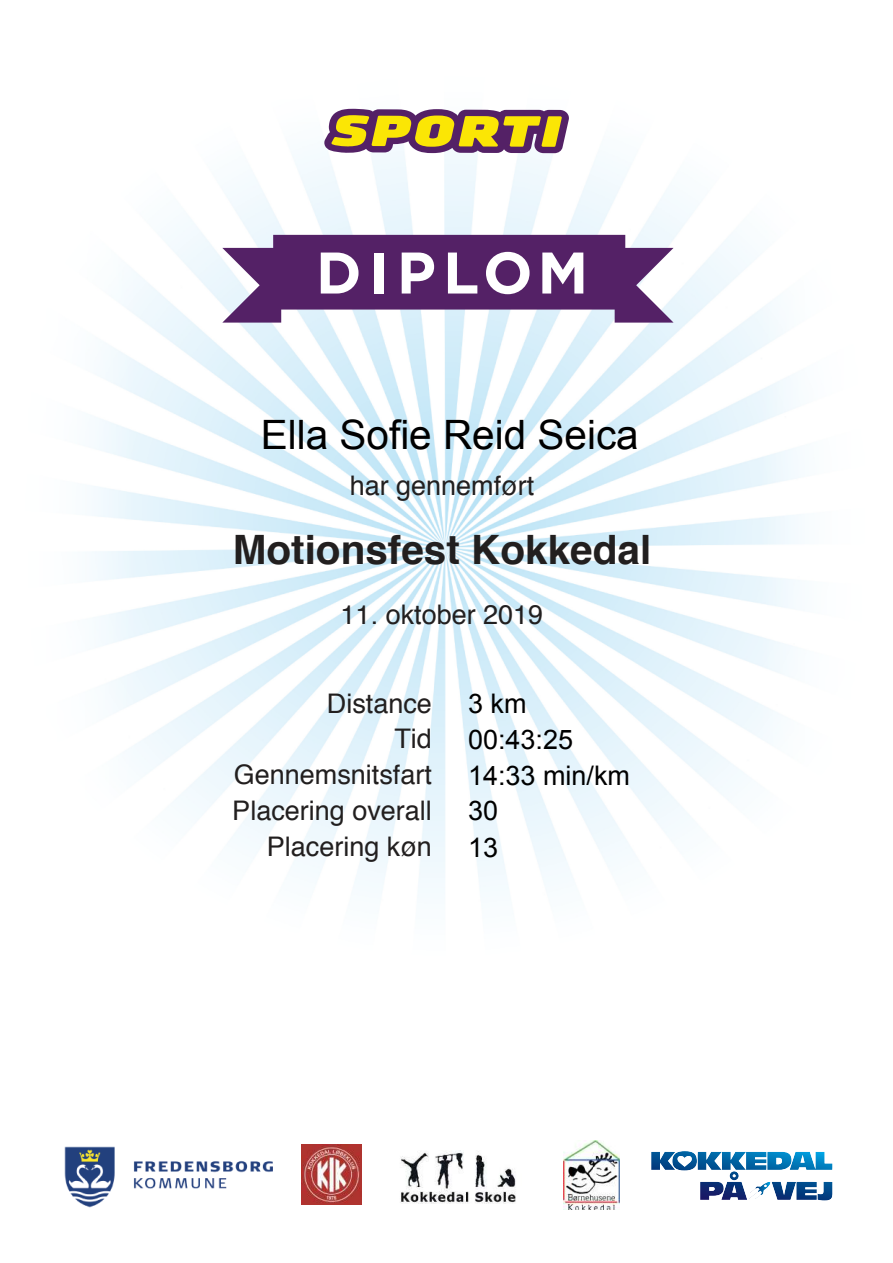
<style>
.page{position:relative;width:893px;height:1263px;background:#fff}
.page>*{position:absolute;margin:0;border:0;box-sizing:border-box;transform-origin:0 0}
.t1{font:700 58.5px "Gotham";letter-spacing:.12em;color:#fff}
.t2{font:700 40.5px "Helvetica";color:#221f1f}
.t3{font:40.5px "Arial";color:#000}
.t4{font:27px/36px "Helvetica";color:#221f1f;text-align:right}
.t5{font:27px/37.5px "Arial";color:#000}
</style>
<div class="page">
<img style="left:89px;top:108px;width:744px;height:1102px">
<svg style="left:324px;top:109px;width:245px;height:44px;background:#aa884d"></svg>
<svg style="left:222px;top:235px;width:451px;height:88px;background:#754f86"></svg>
<img style="left:564px;top:1140px;width:56px;height:69px">
<img style="left:64px;top:1146px;width:208px;height:61px">
<img style="left:301px;top:1145px;width:60px;height:60px">
<img style="left:395px;top:1151px;width:127px;height:53px">
<img style="left:724px;top:1182px;width:108px;height:18px">
<svg style="left:730px;top:1171px;width:9px;height:9px"></svg>
<img style="left:672px;top:1151px;width:120px;height:19px">
<img style="left:790px;top:1152px;width:42px;height:18px">
<img style="left:651px;top:1152px;width:24px;height:18px">
<img style="left:700px;top:1182px;width:24px;height:18px">
<h1 class="t1" style="left:316px;top:239px;width:274px">DIPLOM</h1>
<h2 class="t3" style="left:261px;top:413px;width:379px">Ella Sofie Reid Seica</h2>
<p class="t4" style="left:350px;top:470px;width:186px">har gennemført</p>
<h2 class="t2" style="left:233px;top:526px;width:420px">Motionsfest Kokkedal</h2>
<p class="t4" style="left:341px;top:599px;width:204px">11. oktober 2019</p>
<p class="t4" style="left:232px;top:687px;width:201px">Distance<br>Tid<br>Gennemsnitsfart<br>Placering overall<br>Placering køn</p>
<p class="t5" style="left:468px;top:685px;width:60px">3 km</p>
<p class="t5" style="left:468px;top:722px;width:163px;line-height:36px">00:43:25<br>14:33 min/km</p>
<p class="t5" style="left:468px;top:791px;width:32px">30<br>13</p>
</div>
